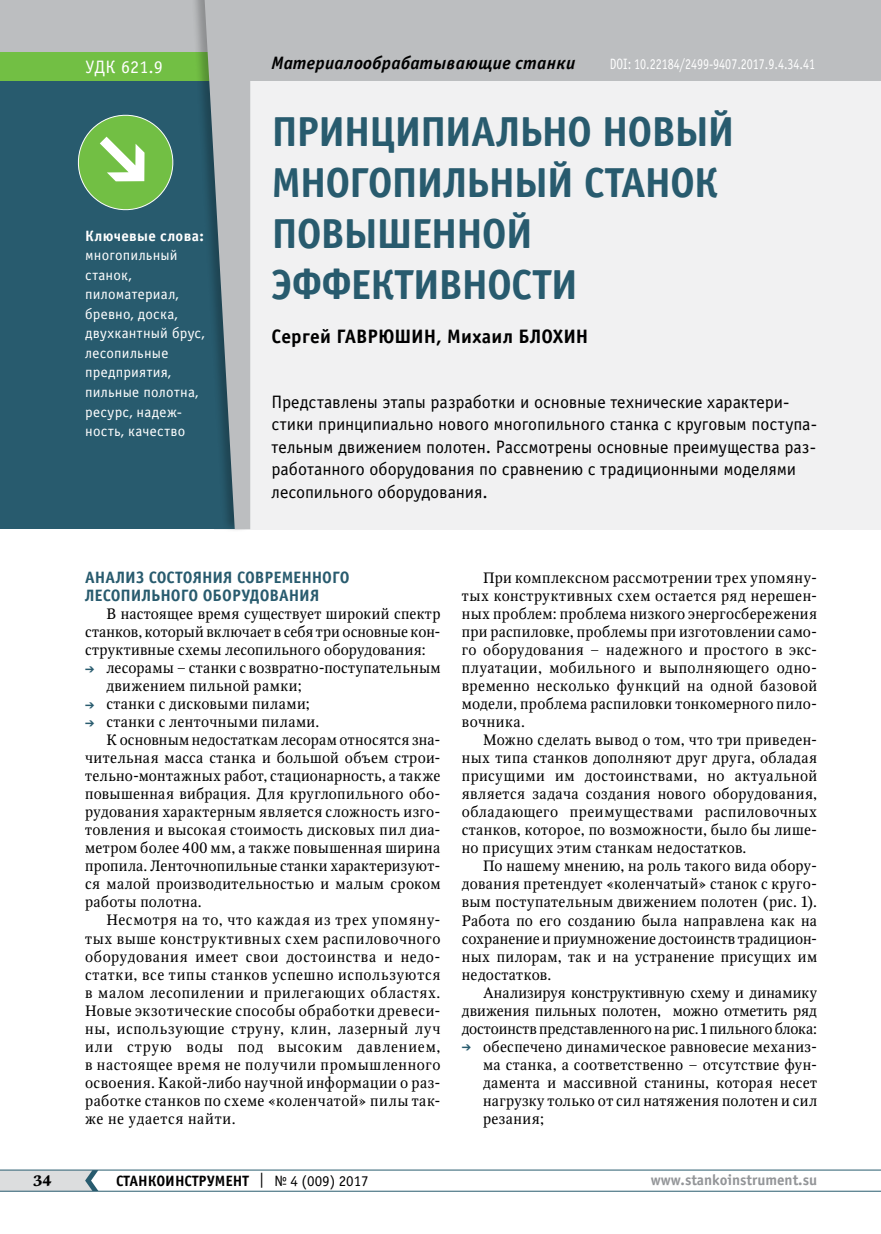
<style>
.page{position:relative;width:881px;height:1234px;background:#fff}
.page>*{position:absolute;margin:0;border:0;box-sizing:border-box;transform-origin:0 0}
.t1{font:700 42px/51px "Officina Sans C";letter-spacing:-.03em;color:#285b6e}
.t2{font:700 19.5px "Officina Sans C";letter-spacing:.015em;color:#000}
.t3{font:18px/22.5px "Officina Sans C";letter-spacing:-.005em;color:#000}
.t4{font:italic 700 18px "Officina Sans C";letter-spacing:.015em;color:#000}
.t5{font:18px "Officina Sans C";letter-spacing:.01em;color:#fff}
.t6{font:700 16.5px/18px "Officina Sans C";color:#285b6e}
.t7{font:15px/18px "Octava";letter-spacing:.03em;color:#000;text-align:justify}
.t8{font:15px "Octava";letter-spacing:.05em;color:#000}
.t9{font:15px/19.5px "Officina Sans C";letter-spacing:.015em;color:#fff}
.t10{font:15px "Octava";letter-spacing:.01em;color:#000}
.t11{font:15px "Officina Sans C";letter-spacing:.015em;color:#fff;scale:.8 1}
.t12{font:15px "Octava";letter-spacing:.055em;color:#000}
.t13{font:700 15px "Officina Sans C";color:#000}
.t14{font:700 15px "Officina Sans C";color:#939598}
.t15{font:700 15px "Officina Sans C";color:#fff}
.t16{font:700 15px "Octava";color:#000}
.s1{color:#285b6e}
.s2{font-weight:400}
</style>
<div class="page">
<hr style="left:0;top:1190px;width:880px;height:1px;background:#285b6e">
<hr style="left:0;top:1169px;width:880px;height:1px;background:#285b6e">
<svg style="left:0;top:1169px;width:98px;height:21px;background:#cbd1d4"></svg>
<div style="left:0;top:0;width:880px;height:81px;background:#bcbec0"></div>
<div style="left:214px;top:81px;width:666px;height:448px;background:#f1f1f2"></div>
<div style="left:0;top:74px;width:236px;height:455px;background:#285b6e"></div>
<svg style="left:77px;top:114px;width:97px;height:97px"></svg>
<div style="left:0;top:52px;width:222px;height:29px;background:#72bf44"></div>
<div style="left:190px;top:0;width:61px;height:533px;background:#000;opacity:.25"></div>
<svg style="left:204px;top:0;width:46px;height:529px"></svg>
<p class="t5" style="left:85px;top:57px;width:79px">УДК 621.9</p>
<p class="t4" style="left:271px;top:53px;width:305px">Материалообрабатывающие станки</p>
<p class="t11" style="left:609px;top:56px;width:258px">DOI: 10.22184/2499-9407.2017.9.4.34.41</p>
<p class="t15" style="left:85px;top:227px;width:120px">Ключевые слова:</p>
<p class="t9" style="left:85px;top:246px;width:121px">многопильный станок, пиломатериал, бревно, доска, двухкантный брус, лесопильные предприятия, пильные полотна, ресурс, надеж&shy;ность, качество</p>
<h1 class="t1" style="left:271px;top:107px;width:464px">Принципиально новый многоп ильный станок повышенной эффективности</h1>
<h2 class="t2" style="left:271px;top:325px;width:76px">Сергей ГАВР</h2>
<h2 class="t2" style="left:378px;top:325px;width:31px">ЮШИН</h2>
<h2 class="t2" style="left:436px;top:325px;width:139px">, Михаил БЛОХИН</h2>
<p class="t3" style="left:271px;top:391px;width:546px">Представлены этапы разработки и основные технические характери&shy;стики принципиально нового многопильного станка с круговым поступа&shy;тельным движением полотен. Рассмотрены основные преимущества раз&shy;работанного оборудования по сравнению с традиционными моделями лесопильного оборудования.</p>
<p class="t6" style="left:85px;top:568px;width:266px">Анализ состояния современного лесоп ильного оборудования</p>
<p class="t7" style="left:85px;top:605px;width:357px;text-indent:21px">В настоящее время существует широкий спектр станков, который включает в себя три основные кон&shy;структивные схемы лесопильного оборудования:</p>
<p class="t7" style="left:106px;top:659px;width:335px;text-indent:-21px"><span class="s1">➔</span> лесорамы – станки с возвратно-поступательным движением пильной рамки;</p>
<p class="t7" style="left:85px;top:695px;width:226px"><span class="s1">➔</span> станки с дисковыми пилами;</p>
<p class="t7" style="left:85px;top:713px;width:236px"><span class="s1">➔</span> станки с ленточными пилами.</p>
<p class="t10" style="left:106px;top:730px;width:335px">К основным недостаткам лесорам относятся зна-</p>
<p class="t7" style="left:85px;top:749px;width:357px">чительная масса станка и большой объем строи-</p>
<p class="t7" style="left:85px;top:767px;width:357px">тельно-монтажных работ, стационарность, а также</p>
<p class="t7" style="left:85px;top:785px;width:357px">повышенная вибрация. Для круглопильного обо-</p>
<p class="t7" style="left:85px;top:803px;width:357px">рудования характерным является сложность изго-</p>
<p class="t7" style="left:85px;top:821px;width:357px">товления и высокая стоимость дисковых пил диа-</p>
<p class="t7" style="left:85px;top:839px;width:356px">метром более 400 мм, а также повышенная ширина</p>
<p class="t7" style="left:85px;top:857px;width:354px">пропила. Ленточнопильные станки характеризуют-</p>
<p class="t7" style="left:85px;top:875px;width:357px">ся малой производительностью и малым сроком</p>
<p class="t7" style="left:85px;top:893px;width:118px">работы полотна.</p>
<p class="t8" style="left:106px;top:910px;width:335px">Несмотря на то, что каждая из трех упомяну-</p>
<p class="t8" style="left:85px;top:928px;width:357px">тых выше конструктивных схем распиловочного</p>
<p class="t7" style="left:85px;top:947px;width:357px">оборудования имеет свои достоинства и недо-</p>
<p class="t8" style="left:85px;top:964px;width:357px">статки, все типы станков успешно используются</p>
<p class="t7" style="left:85px;top:983px;width:357px">в малом лесопилении и прилегающих областях.</p>
<p class="t7" style="left:85px;top:1001px;width:357px">Новые экзотические способы обработки древеси-</p>
<p class="t8" style="left:85px;top:1018px;width:357px">ны, использующие струну, клин, лазерный луч</p>
<p class="t12" style="left:85px;top:1036px;width:357px">или струю воды под высоким давлением,</p>
<p class="t7" style="left:85px;top:1055px;width:357px">в настоящее время не получили промышленного</p>
<p class="t7" style="left:85px;top:1073px;width:357px">освоения. Какой-либо научной информации о раз-</p>
<p class="t7" style="left:85px;top:1091px;width:357px">работке станков по схеме «коленчатой» пилы так-</p>
<p class="t7" style="left:85px;top:1109px;width:152px">же не удается найти.</p>
<p class="t7" style="left:461px;top:569px;width:357px;text-indent:21px">При комплексном рассмотрении трех упомяну&shy;тых конструктивных схем остается ряд нерешен&shy;ных проблем: проблема низкого энергосбережения при распиловке, проблемы при изготовлении само&shy;го оборудования – надежного и простого в экс&shy;плуатации, мобильного и выполняющего одно&shy;временно несколько функций на одной базовой модели, проблема распиловки тонкомерного пило&shy;вочника.</p>
<p class="t7" style="left:461px;top:731px;width:357px;text-indent:21px">Можно сделать вывод о том, что три приведен&shy;ных типа станков дополняют друг друга, обладая присущими им достоинствами, но актуальной является задача создания нового оборудования, обладающего преимуществами распиловочных станков, которое, по возможности, было бы лише&shy;но присущих этим станкам недостатков.</p>
<p class="t7" style="left:461px;top:857px;width:357px;text-align:left;text-indent:21px">По нашему мнению, на роль такого вида обору&shy;дования претендует «коленчатый» станок с круго&shy;вым поступательным движением полотен (рис. 1).<br>Работа по его созданию была направлена как на сохранение и приумножение достоинств традицион&shy;ных пилорам, так и на устранение присущих им недостатков.</p>
<p class="t7" style="left:461px;top:983px;width:356px;text-indent:21px">Анализируя конструктивную схему и динамику движения пильных полотен, можно отметить ряд достоинств представленного на рис. 1 пильного блока:</p>
<p class="t7" style="left:483px;top:1037px;width:335px;text-indent:-21px"><span class="s1">➔</span> обеспечено динамическое равновесие механиз&shy;ма станка, а соответственно − отсутствие фун&shy;дамента и массивной станины, которая несет нагрузку только от сил натяжения полотен и сил резания;</p>
<p class="t16" style="left:33px;top:1170px;width:20px">34</p>
<p class="t13" style="left:116px;top:1171px;width:254px">СТАНКОИНСТРУМЕНТ <span class="s2">| № 4 (009) 2017</span></p>
<p class="t14" style="left:650px;top:1171px;width:168px">www.stankoinstrument.su</p>
</div>
